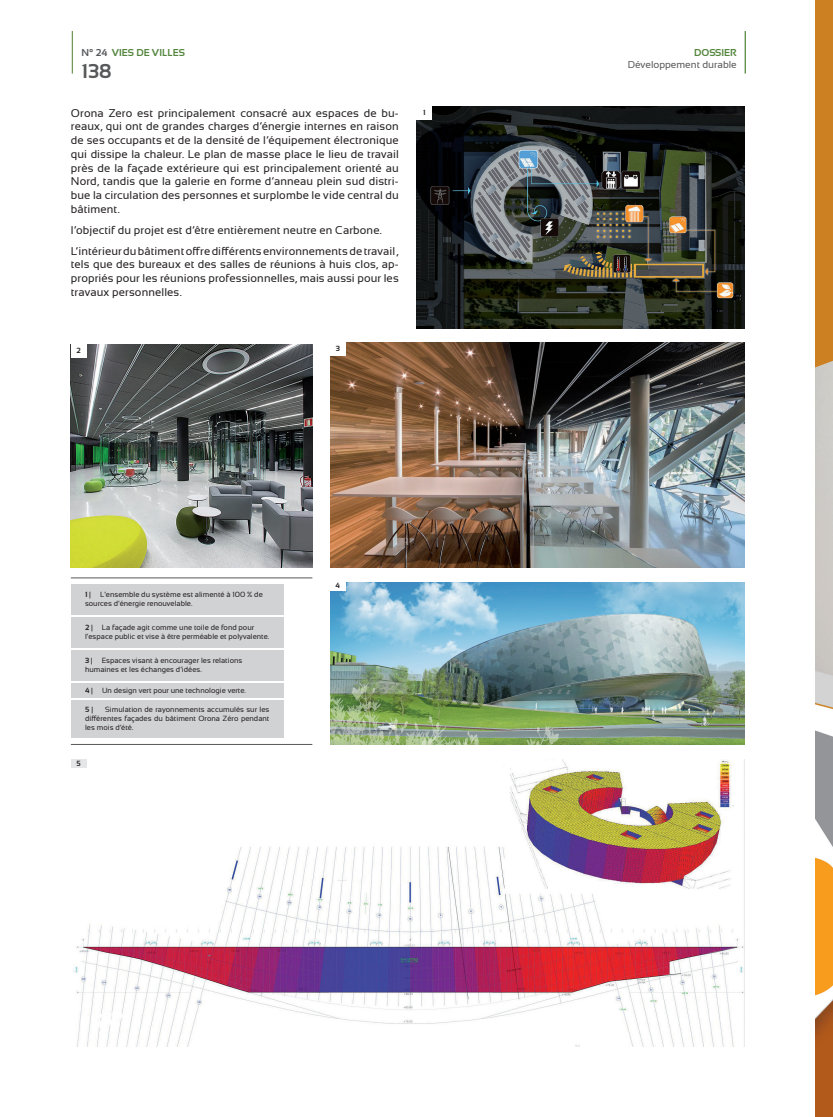
<style>
.page{position:relative;width:833px;height:1117px;background:#fff}
.page>*{position:absolute;margin:0;border:0;box-sizing:border-box;transform-origin:0 0}
.t1{font:700 20px "Sansation";color:#57585a}
.t2{font:11.25px/13.8px "Sansation";letter-spacing:.01em;color:#231f20;text-align:justify}
.t3{font:700 10px "Sansation";color:#53863c}
.t4{font:10px "Sansation";color:#57585a}
.t5{font:7.5px/9px "Sansation";color:#231f20}
.t6{font:700 7.5px "Sansation";color:#231f20}
.s1{color:#57585a}
.s2{font-weight:700}
.s3{font-weight:400}
</style>
<div class="page">
<img style="left:416px;top:106px;width:328px;height:223px">
<div style="left:416px;top:106px;width:16px;height:14px;background:#fff"></div>
<img style="left:71px;top:344px;width:241px;height:223px">
<img style="left:330px;top:342px;width:414px;height:225px">
<img style="left:330px;top:582px;width:414px;height:162px">
<img style="left:73px;top:759px;width:671px;height:286px">
<hr style="left:71px;top:744px;width:241px;height:1px;background:#57585a">
<hr style="left:71px;top:577px;width:241px;height:1px;background:#57585a">
<div style="left:71px;top:700px;width:212px;height:37px;background:#d1d2d4"></div>
<div style="left:71px;top:683px;width:212px;height:15px;background:#d1d2d4"></div>
<div style="left:71px;top:650px;width:212px;height:30px;background:#d1d2d4"></div>
<div style="left:71px;top:617px;width:212px;height:30px;background:#d1d2d4"></div>
<div style="left:71px;top:584px;width:212px;height:30px;background:#d1d2d4"></div>
<div style="left:330px;top:342px;width:16px;height:14px;background:#fff"></div>
<div style="left:330px;top:582px;width:16px;height:8px;background:#fff"></div>
<div style="left:71px;top:344px;width:15px;height:14px;background:#fff"></div>
<div style="left:71px;top:759px;width:15px;height:9px;background:#e5e6e8"></div>
<hr style="left:72px;top:31px;width:1px;height:43px;background:#739758">
<hr style="left:744px;top:31px;width:2px;height:43px;background:#53863c">
<img style="left:815px;top:368px;width:18px;height:748px">
<div style="left:815px;top:0;width:18px;height:368px;background:#cc8021"></div>
<p class="t3" style="left:81px;top:47px;width:105px"><span class="s1">N° 24</span> VIES DE VILLES</p>
<p class="t3" style="left:694px;top:47px;width:22px">DOSSIE</p>
<p class="t3" style="left:730px;top:47px;width:8px">R</p>
<p class="t4" style="left:628px;top:59px;width:110px">Développement durable</p>
<h1 class="t1" style="left:81px;top:59px;width:32px">138</h1>
<p class="t2" style="left:71px;top:106px;width:329px">Orona Zero est principalement consacré aux espaces de bu&shy;reaux, qui ont de grandes charges d’énergie internes en raison de ses occupants et de la densité de l’équipement électronique qui dissipe la chaleur. Le plan de masse place le lieu de travail près de la façade extérieure qui est principalement orienté au Nord, tandis que la galerie en forme d’anneau plein sud distri&shy;bue la circulation des personnes et surplombe le vide central du bâtiment.</p>
<p class="t2" style="left:71px;top:219px;width:329px;line-height:20.9px">l’objectif du projet est d’être entièrement neutre en Carbone.<br>L’intérieur du bâtiment offre différents environnements de travail ,</p>
<p class="t2" style="left:71px;top:257px;width:329px">tels que des bureaux et des salles de réunions à huis clos, ap&shy;propriés pour les réunions professionnelles, mais aussi pour les travaux personnelles.</p>
<p class="t6" style="left:77px;top:346px;width:6px">2</p>
<p class="t6" style="left:336px;top:344px;width:6px">3</p>
<p class="t6" style="left:423px;top:108px;width:4px">1</p>
<p class="t5" style="left:85px;top:589px;width:179px"><span class="s2">1</span> | L’ensemble du système est alimenté à 100 % de sources d’énergie renouvelable.</p>
<p class="t5" style="left:85px;top:623px;width:186px"><span class="s2">2</span> | La façade agit comme une toile de fond pour l’espace public et vise à être perméable et polyvalente.</p>
<p class="t5" style="left:85px;top:655px;width:159px"><span class="s2">3</span> | Espaces visant à encourager les relations humaines et les échanges d’idées.</p>
<p class="t5" style="left:85px;top:685px;width:162px"><span class="s2">4</span> | Un design vert pour une technologie verte.</p>
<p class="t5" style="left:85px;top:705px;width:186px;text-align:justify;text-indent:20px">Simulation de rayonnements accumulés sur les différentes façades du bâtiment Orona Zéro pendant les mois d’été.</p>
<p class="t6" style="left:85px;top:705px;width:10px">5 <span class="s3">|</span></p>
<p class="t6" style="left:77px;top:758px;width:6px">5</p>
<p class="t6" style="left:336px;top:581px;width:6px">4</p>
</div>
